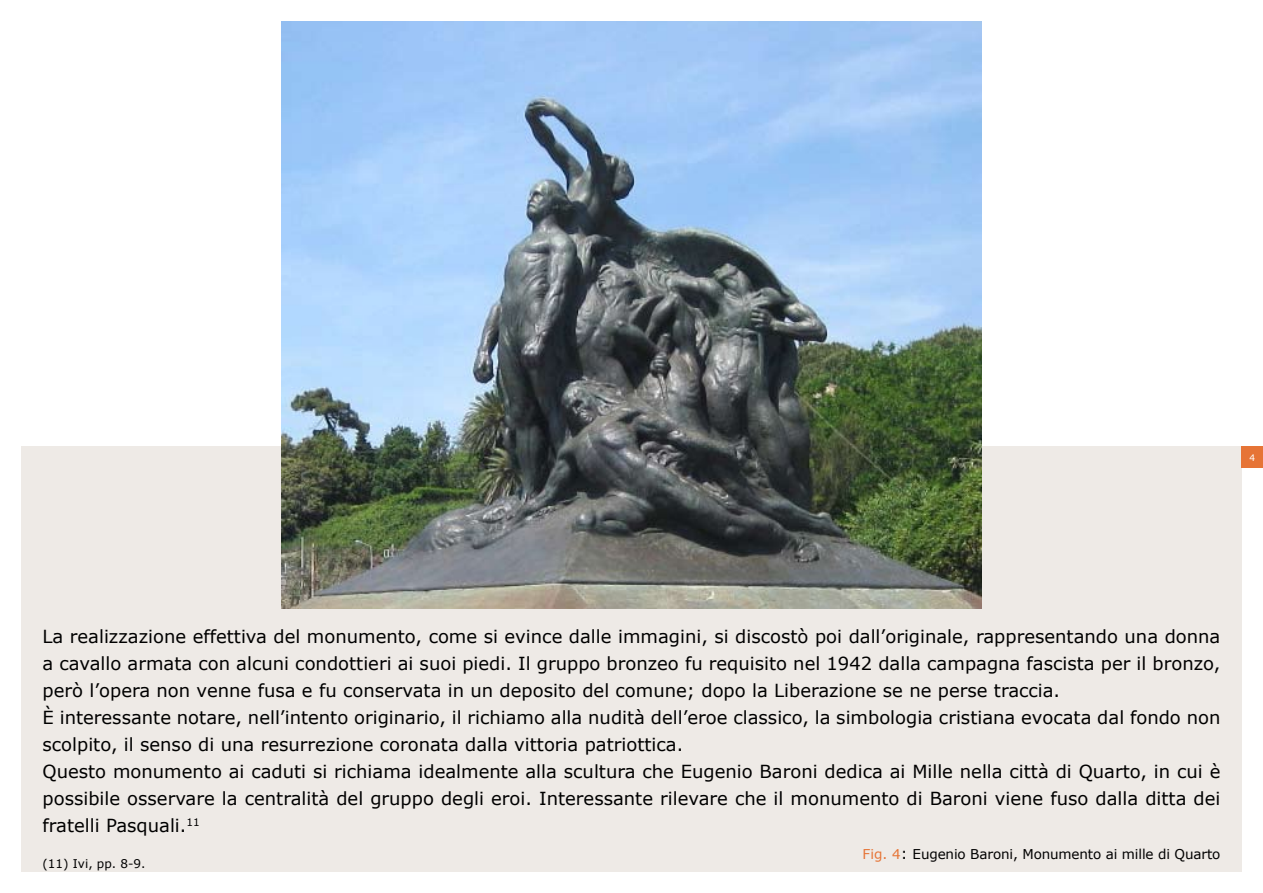
<style>
.page{position:relative;width:1263px;height:893px;background:#fff}
.page>*{position:absolute;margin:0;border:0;box-sizing:border-box;transform-origin:0 0}
.t1{font:18px/27px "Verdana";color:#000}
.t2{font:13.5px "Verdana";letter-spacing:-.01em;color:#000}
.t3{font:12px "Verdana";color:#000}
.t4{font:9px "Verdana";color:#fff}
.s1{color:#e67436}
.s2{font-size:15px}
</style>
<div class="page">
<div style="left:21px;top:446px;width:1221px;height:426px;background:#eeeae6"></div>
<img style="left:281px;top:21px;width:701px;height:588px">
<div style="left:1242px;top:446px;width:21px;height:22px;background:#e67436"></div>
<p class="t4" style="left:1249px;top:451px;width:6px">4</p>
<p class="t1" style="left:43px;top:623px;width:1179px">La realizzazione effettiva del monumento, come si evince dalle immagini, si discostò poi dall’originale, rappresentando una donna a cavallo armata con alcuni condottieri ai suoi piedi. Il gruppo bronzeo fu requisito nel 1942 dalla campagna fascista per il bronzo, però l’opera non venne fusa e fu conservata in un deposito del comune; dopo la Liberazione se ne perse traccia.<br>È interessante notare, nell’intento originario, il richiamo alla nudità dell’eroe classico, la simbologia cristiana evocata dal fondo non scolpito, il senso di una resurrezione coronata dalla vittoria patriottica.<br>Questo monumento ai caduti si richiama idealmente alla scultura che Eugenio Baroni dedica ai Mille nella città di Quarto, in cui è possibile osservare la centralità del gruppo degli eroi. Interessante rilevare che il monumento di Baroni viene fuso dalla ditta dei fratelli Pasquali.<sup>11</sup></p>
<p class="t3" style="left:43px;top:855px;width:104px">(11) Ivi, pp. 8-9.</p>
<p class="t2" style="left:862px;top:845px;width:359px"><span class="s1">Fig. 4</span><span class="s2">:</span> Eugenio Baroni, Monumento ai mille di Quarto</p>
</div>
